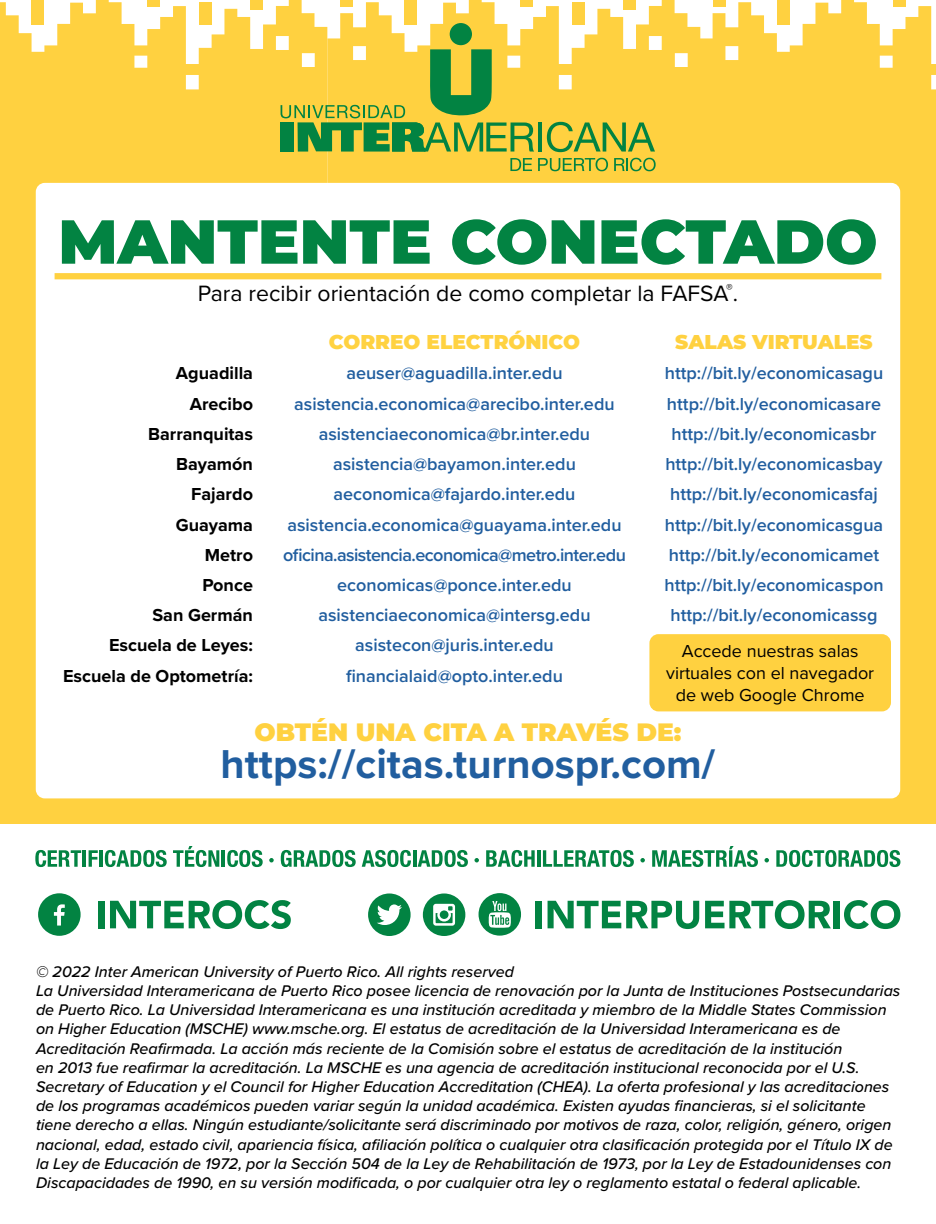
<style>
.page{position:relative;width:936px;height:1224px;background:#fff}
.page>*{position:absolute;margin:0;border:0;box-sizing:border-box;transform-origin:0 0}
.t1{font:900 62px "Montserrat";color:#028342}
.t2{font:700 41.8px "Proxima Nova";color:#215e9f}
.t3{font:900 25px "Montserrat";color:#ffd140}
.t4{font:23px "Proxima Nova";color:#000}
.t5{font:900 20px "Montserrat";color:#ffd241}
.t6{font:900 20px "Montserrat";color:#ffd140}
.t7{font:600 18px "Proxima Nova";color:#215e9f}
.t8{font:700 18px "Proxima Nova";color:#000}
.t9{font:18px/21.6px "Proxima Nova";color:#000;text-align:center}
.t10{font:600 18px "Proxima Nova";letter-spacing:-.03em;color:#215e9f}
.t11{font:italic 500 16px/19.2px "Proxima Nova";color:#000}
</style>
<div class="page">
<svg style="left:0;top:0;width:327px;height:212px;fill:#ffd140"></svg>
<svg style="left:327px;top:0;width:373px;height:183px;fill:#ffd140"></svg>
<svg style="left:700px;top:0;width:236px;height:212px;fill:#ffd140"></svg>
<div style="left:0;top:212px;width:936px;height:612px;background:#ffd140"></div>
<div style="left:36px;top:183px;width:864px;height:615px;background:#fff;border-radius:9px"></div>
<div style="left:55px;top:273px;width:826px;height:6px;background:#ffd140"></div>
<div style="left:38px;top:893px;width:43px;height:43px;background:#028342;border-radius:50%"></div>
<svg style="left:54px;top:904px;width:11px;height:22px"></svg>
<div style="left:536px;top:901px;width:6px;height:27px;background:#028342"></div>
<svg style="left:548px;top:901px;width:151px;height:28px"></svg>
<svg style="left:705px;top:900px;width:126px;height:29px"></svg>
<div style="left:834px;top:901px;width:6px;height:27px;background:#028342"></div>
<svg style="left:844px;top:900px;width:56px;height:29px"></svg>
<div style="left:368px;top:893px;width:43px;height:43px;background:#028342;border-radius:50%"></div>
<div style="left:423px;top:893px;width:42px;height:43px;background:#028342;border-radius:50%"></div>
<div style="left:479px;top:893px;width:42px;height:43px;background:#028342;border-radius:50%"></div>
<svg style="left:489px;top:901px;width:22px;height:27px"></svg>
<svg style="left:433px;top:904px;width:22px;height:22px"></svg>
<svg style="left:377px;top:904px;width:25px;height:21px"></svg>
<div style="left:98px;top:901px;width:6px;height:27px;background:#028342"></div>
<svg style="left:110px;top:900px;width:181px;height:29px"></svg>
<svg style="left:35px;top:850px;width:46px;height:17px"></svg>
<hr style="left:83px;top:850px;width:3px;height:17px;background:#028342">
<svg style="left:89px;top:850px;width:9px;height:17px"></svg>
<hr style="left:99px;top:850px;width:4px;height:17px;background:#028342">
<svg style="left:105px;top:850px;width:62px;height:17px"></svg>
<svg style="left:173px;top:846px;width:46px;height:21px"></svg>
<hr style="left:222px;top:850px;width:3px;height:17px;background:#028342">
<svg style="left:227px;top:850px;width:36px;height:17px"></svg>
<svg style="left:269px;top:858px;width:5px;height:4px"></svg>
<svg style="left:281px;top:850px;width:75px;height:17px"></svg>
<svg style="left:362px;top:850px;width:49px;height:17px"></svg>
<hr style="left:413px;top:850px;width:3px;height:17px;background:#028342">
<svg style="left:418px;top:850px;width:50px;height:17px"></svg>
<svg style="left:474px;top:858px;width:5px;height:4px"></svg>
<svg style="left:486px;top:850px;width:49px;height:17px"></svg>
<hr style="left:537px;top:850px;width:3px;height:17px;background:#028342">
<svg style="left:543px;top:850px;width:91px;height:17px"></svg>
<svg style="left:640px;top:858px;width:5px;height:4px"></svg>
<svg style="left:652px;top:846px;width:106px;height:21px"></svg>
<svg style="left:765px;top:858px;width:4px;height:4px"></svg>
<svg style="left:776px;top:850px;width:124px;height:17px"></svg>
<div style="left:649px;top:634px;width:242px;height:77px;background:#ffd140;border-radius:9px"></div>
<svg style="left:510px;top:158px;width:22px;height:13px"></svg>
<svg style="left:538px;top:158px;width:70px;height:13px"></svg>
<svg style="left:614px;top:158px;width:42px;height:13px"></svg>
<div style="left:280px;top:122px;width:14px;height:30px;background:#028342"></div>
<hr style="left:538px;top:123px;width:4px;height:29px;background:#028342">
<svg style="left:547px;top:122px;width:108px;height:30px"></svg>
<div style="left:450px;top:23px;width:22px;height:22px;background:#028342;border-radius:50%"></div>
<svg style="left:281px;top:49px;width:253px;height:103px"></svg>
<h1 class="t1" style="left:58px;top:195px;width:821px">MANTENTE CONECTADO</h1>
<h3 class="t4" style="left:198px;top:276px;width:542px">Para recibir orientación de como completar la FAFSA<sup>®</sup>.</h3>
<p class="t5" style="left:329px;top:327px;width:253px">CORREO ELECTRÓNICO</p>
<p class="t6" style="left:675px;top:327px;width:199px">SALAS VIRTUALES</p>
<p class="t8" style="left:176px;top:360px;width:79px">Aguadilla</p>
<p class="t7" style="left:346px;top:360px;width:218px">aeuser@aguadilla.inter.edu</p>
<p class="t7" style="left:665px;top:360px;width:220px">http://bit.ly/economicasagu</p>
<p class="t8" style="left:190px;top:390px;width:65px">Arecibo</p>
<p class="t7" style="left:294px;top:390px;width:322px">asistencia.economica@arecibo.inter.edu</p>
<p class="t7" style="left:667px;top:390px;width:216px">http://bit.ly/economicasare</p>
<p class="t8" style="left:148px;top:420px;width:106px">Barranquitas</p>
<p class="t7" style="left:319px;top:420px;width:273px">asistenciaeconomica@br.inter.edu</p>
<p class="t7" style="left:672px;top:420px;width:206px">http://bit.ly/economicasbr</p>
<p class="t8" style="left:176px;top:451px;width:78px">Bayamón</p>
<p class="t7" style="left:333px;top:451px;width:244px">asistencia@bayamon.inter.edu</p>
<p class="t7" style="left:665px;top:451px;width:219px">http://bit.ly/economicasbay</p>
<p class="t8" style="left:191px;top:481px;width:63px">Fajardo</p>
<p class="t7" style="left:333px;top:481px;width:244px">aeconomica@fajardo.inter.edu</p>
<p class="t7" style="left:670px;top:481px;width:209px">http://bit.ly/economicasfaj</p>
<p class="t8" style="left:176px;top:511px;width:79px">Guayama</p>
<p class="t7" style="left:287px;top:511px;width:336px">asistencia.economica@guayama.inter.edu</p>
<p class="t7" style="left:665px;top:511px;width:220px">http://bit.ly/economicasgua</p>
<p class="t8" style="left:205px;top:541px;width:50px">Metro</p>
<p class="t10" style="left:283px;top:541px;width:344px">oficina.asistencia.economica@metro.inter.edu</p>
<p class="t7" style="left:669px;top:541px;width:212px">http://bit.ly/economicamet</p>
<p class="t8" style="left:202px;top:572px;width:52px">Ponce</p>
<p class="t7" style="left:337px;top:572px;width:236px">economicas@ponce.inter.edu</p>
<p class="t7" style="left:664px;top:572px;width:221px">http://bit.ly/economicaspon</p>
<p class="t8" style="left:152px;top:602px;width:102px">San Germán</p>
<p class="t7" style="left:318px;top:602px;width:274px">asistenciaeconomica@intersg.edu</p>
<p class="t7" style="left:670px;top:602px;width:209px">http://bit.ly/economicassg</p>
<p class="t8" style="left:109px;top:632px;width:145px">Escuela de Leyes:</p>
<p class="t7" style="left:355px;top:632px;width:200px">asistecon@juris.inter.edu</p>
<p class="t8" style="left:63px;top:662px;width:191px">Escuela de Optometría:</p>
<p class="t7" style="left:346px;top:662px;width:218px">financialaid@opto.inter.edu</p>
<h3 class="t3" style="left:254px;top:713px;width:429px">OBTÉN UNA CITA A TRAVÉS DE:</h3>
<h2 class="t2" style="left:221px;top:733px;width:496px">https://citas.turnospr.com/</h2>
<p class="t9" style="left:666px;top:640px;width:210px">Accede nuestras salas virtuales con el navegador de web Google Chrome</p>
<p class="t11" style="left:36px;top:961px;width:866px">© 2022 Inter American University of Puerto Rico. All rights reserved<br>La Universidad Interamericana de Puerto Rico posee licencia de renovación por la Junta de Instituciones Postsecundarias de Puerto Rico. La Universidad Interamericana es una institución acreditada y miembro de la Middle States Commission on Higher Education (MSCHE) www.msche.org. El estatus de acreditación de la Universidad Interamericana es de Acreditación Reafirmada. La acción más reciente de la Comisión sobre el estatus de acreditación de la institución<br>en 2013 fue reafirmar la acreditación. La MSCHE es una agencia de acreditación institucional reconocida por el U.S.<br>Secretary of Education y el Council for Higher Education Accreditation (CHEA). La oferta profesional y las acreditaciones de los programas académicos pueden variar según la unidad académica. Existen ayudas financieras, si el solicitante tiene derecho a ellas. Ningún estudiante/solicitante será discriminado por motivos de raza, color, religión, género, origen nacional, edad, estado civil, apariencia física, afiliación política o cualquier otra clasificación protegida por el Título IX de la Ley de Educación de 1972, por la Sección 504 de la Ley de Rehabilitación de 1973, por la Ley de Estadounidenses con Discapacidades de 1990, en su versión modificada, o por cualquier otra ley o reglamento estatal o federal aplicable.</p>
</div>
